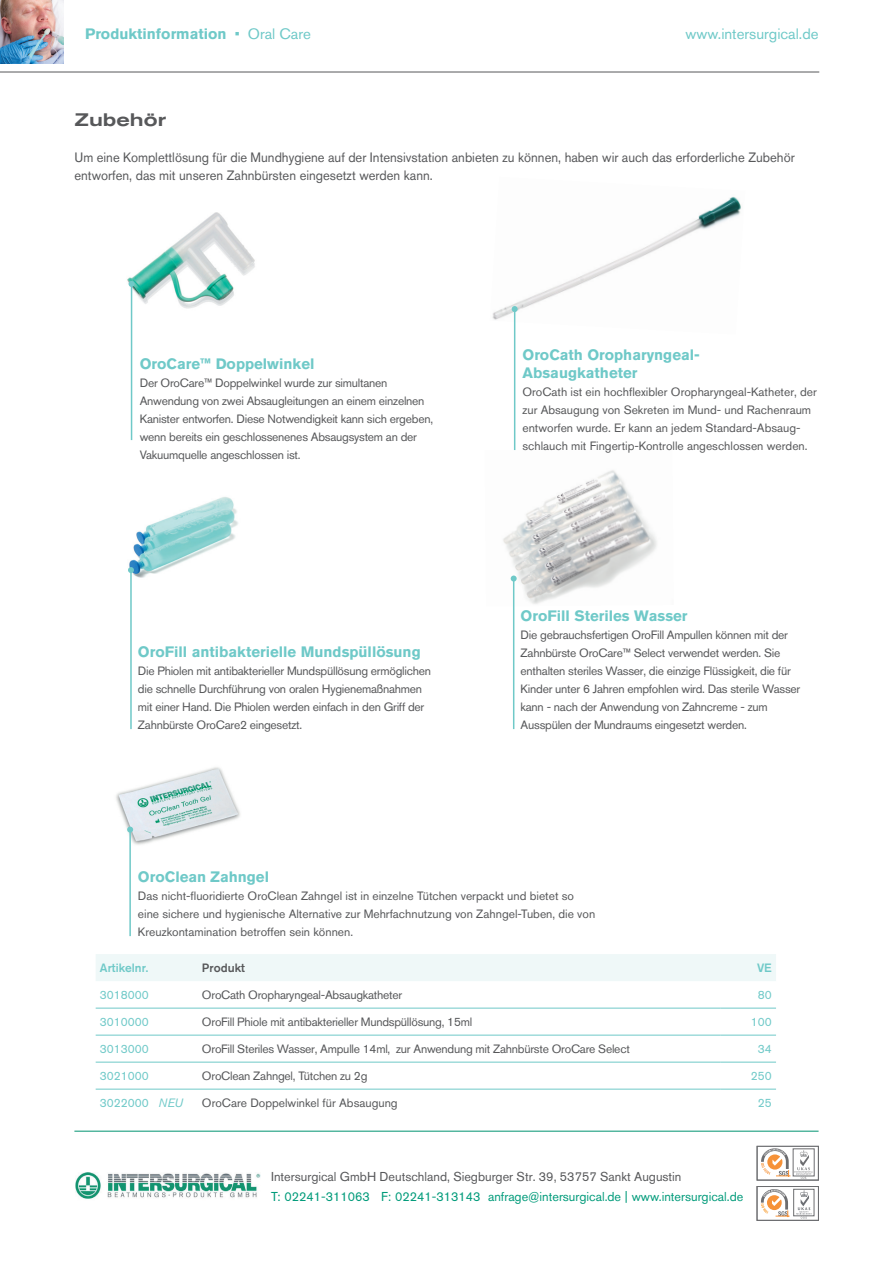
<style>
.page{position:relative;width:893px;height:1263px;background:#fff}
.page>*{position:absolute;margin:0;border:0;box-sizing:border-box;transform-origin:0 0}
.t1{font:500 expanded 18px "Akzidenz Grotesk BQ";color:#57585a}
.t2{font:700 15px/18px "Akzidenz Grotesk BQ";color:#6fc9c8}
.t3{font:15px "Akzidenz Grotesk BQ";color:#6fc9c8}
.t4{font:13.5px/18px "Akzidenz Grotesk BQ";color:#57585a;scale:.96 1}
.t5{font:12.75px "Akzidenz Grotesk BQ";color:#009b7a}
.t6{font:12.75px "Akzidenz Grotesk BQ";color:#57585a}
.t7{font:12px/18px "Akzidenz Grotesk BQ";letter-spacing:-.02em;color:#57585a}
.t8{font:12px/18px "Akzidenz Grotesk BQ";color:#57585a}
.t9{font:12px "Akzidenz Grotesk BQ";color:#6fc9c8}
.t10{font:500 12px "Akzidenz Grotesk BQ";color:#6fc9c8}
.t11{font:500 12px "Akzidenz Grotesk BQ";color:#57585a}
.s1{font-weight:400}
.s2{font-style:italic}
</style>
<div class="page">
<svg style="left:761px;top:1148px;width:54px;height:30px"></svg>
<div style="left:757px;top:1146px;width:62px;height:34px;border:1px solid #6c6d70"></div>
<hr style="left:74px;top:1131px;width:745px;height:1px;background:#009370">
<svg style="left:787px;top:1188px;width:28px;height:30px"></svg>
<div style="left:794px;top:1189px;width:20px;height:27px;border:1px solid #6c6d70"></div>
<svg style="left:796px;top:1190px;width:16px;height:28px"></svg>
<svg style="left:761px;top:1188px;width:29px;height:29px"></svg>
<div style="left:757px;top:1186px;width:62px;height:34px;border:1px solid #6c6d70"></div>
<hr style="left:0;top:72px;width:819px;height:1px;background:#57585a">
<img style="left:0;top:0;width:64px;height:63px">
<img style="left:129px;top:497px;width:109px;height:81px">
<img style="left:503px;top:449px;width:154px;height:157px">
<img style="left:492px;top:196px;width:249px;height:138px">
<img style="left:116px;top:767px;width:124px;height:78px">
<div style="left:96px;top:954px;width:680px;height:27px;background:#eff8f8"></div>
<hr style="left:96px;top:1008px;width:106px;height:1px;background:#6fc9c8">
<hr style="left:202px;top:1008px;width:519px;height:1px;background:#6fc9c8">
<hr style="left:721px;top:1008px;width:55px;height:1px;background:#6fc9c8">
<hr style="left:96px;top:1035px;width:106px;height:1px;background:#6fc9c8">
<hr style="left:202px;top:1035px;width:519px;height:1px;background:#6fc9c8">
<hr style="left:721px;top:1035px;width:55px;height:1px;background:#6fc9c8">
<hr style="left:96px;top:1062px;width:106px;height:1px;background:#6fc9c8">
<hr style="left:202px;top:1062px;width:519px;height:1px;background:#6fc9c8">
<hr style="left:721px;top:1062px;width:55px;height:1px;background:#6fc9c8">
<hr style="left:96px;top:1089px;width:106px;height:1px;background:#6fc9c8">
<hr style="left:202px;top:1089px;width:519px;height:1px;background:#6fc9c8">
<hr style="left:721px;top:1089px;width:55px;height:1px;background:#6fc9c8">
<hr style="left:514px;top:309px;width:1px;height:141px;background:#6fc9c8">
<svg style="left:512px;top:306px;width:6px;height:6px"></svg>
<hr style="left:513px;top:578px;width:1px;height:151px;background:#6fc9c8">
<svg style="left:511px;top:575px;width:6px;height:6px"></svg>
<hr style="left:129px;top:829px;width:2px;height:107px;background:#6fc9c8">
<svg style="left:127px;top:826px;width:6px;height:6px"></svg>
<hr style="left:130px;top:570px;width:2px;height:159px;background:#6fc9c8">
<svg style="left:128px;top:567px;width:6px;height:6px"></svg>
<img style="left:127px;top:212px;width:128px;height:124px">
<hr style="left:131px;top:284px;width:1px;height:156px;background:#6fc9c8">
<svg style="left:129px;top:281px;width:6px;height:6px"></svg>
<img style="left:76px;top:1172px;width:184px;height:27px">
<p class="t2" style="left:85px;top:25px;width:227px">Produktinformation <span class="s1">• Oral Care</span></p>
<p class="t3" style="left:686px;top:25px;width:134px">www.intersurgical.de</p>
<h1 class="t1" style="left:74px;top:109px;width:93px">Zubehör</h1>
<p class="t4" style="left:74px;top:148px;width:752px">Um eine Komplettlösung für die Mundhygiene auf der Intensivstation anbieten zu können, haben wir auch das erforderliche Zubehör entworfen, das mit unseren Zahnbürsten eingesetzt werden kann.</p>
<p class="t2" style="left:140px;top:355px;width:176px">OroCare™ Doppelwinkel</p>
<p class="t7" style="left:140px;top:374px;width:295px">Der OroCare™ Doppelwinkel wurde zur simultanen Anwendung von zwei Absaugleitungen an einem einzelnen Kanister entworfen. Diese Notwendigkeit kann sich ergeben, wenn bereits ein geschlossenenes Absaugsystem an der Vakuumquelle angeschlossen ist.</p>
<p class="t2" style="left:138px;top:643px;width:284px">OroFill antibakterielle Mundspüllösung</p>
<p class="t7" style="left:138px;top:662px;width:295px">Die Phiolen mit antibakterieller Mundspüllösung ermöglichen die schnelle Durchführung von oralen Hygienemaßnahmen mit einer Hand. Die Phiolen werden einfach in den Griff der Zahnbürste OroCare2 eingesetzt.</p>
<p class="t2" style="left:522px;top:346px;width:179px">OroCath Oropharyngeal-<br>Absaugkatheter</p>
<p class="t8" style="left:522px;top:383px;width:296px">OroCath ist ein hochflexibler Oropharyngeal-Katheter, der zur Absaugung von Sekreten im Mund- und Rachenraum entworfen wurde. Er kann an jedem Standard-Absaug&shy;schlauch mit Fingertip-Kontrolle angeschlossen werden.</p>
<p class="t2" style="left:521px;top:607px;width:168px">OroFill Steriles Wasser</p>
<p class="t7" style="left:521px;top:626px;width:281px">Die gebrauchsfertigen OroFill Ampullen können mit der Zahnbürste OroCare™ Select verwendet werden. Sie enthalten steriles Wasser, die einzige Flüssigkeit, die für Kinder unter 6 Jahren empfohlen wird. Das sterile Wasser kann - nach der Anwendung von Zahncreme - zum Ausspülen der Mundraums eingesetzt werden.</p>
<p class="t2" style="left:138px;top:868px;width:133px">OroClean Zahngel</p>
<p class="t8" style="left:138px;top:887px;width:459px">Das nicht-fluoridierte OroClean Zahngel ist in einzelne Tütchen verpackt und bietet so eine sichere und hygienische Alternative zur Mehrfachnutzung von Zahngel-Tuben, die von<br>Kreuzkontamination betroffen sein können.</p>
<p class="t10" style="left:100px;top:960px;width:50px">Artikelnr.</p>
<p class="t11" style="left:202px;top:960px;width:44px">Produkt</p>
<p class="t10" style="left:757px;top:960px;width:16px">VE</p>
<p class="t9" style="left:100px;top:988px;width:50px">3018000</p>
<p class="t7" style="left:202px;top:986px;width:202px">OroCath Oropharyngeal-Absaugkatheter</p>
<p class="t9" style="left:758px;top:988px;width:15px">80</p>
<p class="t9" style="left:100px;top:1015px;width:50px">3010000</p>
<p class="t7" style="left:202px;top:1013px;width:272px">OroFill Phiole mit antibakterieller Mundspüllösung, 15ml</p>
<p class="t9" style="left:751px;top:1015px;width:22px">100</p>
<p class="t9" style="left:100px;top:1042px;width:50px">3013000</p>
<p class="t7" style="left:202px;top:1040px;width:429px">OroFill Steriles Wasser, Ampulle 14ml, zur Anwendung mit Zahnbürste OroCare Select</p>
<p class="t9" style="left:758px;top:1042px;width:15px">34</p>
<p class="t9" style="left:100px;top:1069px;width:50px">3021000</p>
<p class="t7" style="left:202px;top:1067px;width:167px">OroClean Zahngel, Tütchen zu 2g</p>
<p class="t9" style="left:751px;top:1069px;width:22px">250</p>
<p class="t9" style="left:100px;top:1096px;width:85px">3022000 <span class="s2">neU</span></p>
<p class="t8" style="left:202px;top:1094px;width:197px">OroCare Doppelwinkel für Absaugung</p>
<p class="t9" style="left:758px;top:1096px;width:15px">25</p>
<p class="t6" style="left:271px;top:1169px;width:412px">Intersurgical GmbH Deutschland, Siegburger Str. 39, 53757 Sankt Augustin</p>
<p class="t5" style="left:271px;top:1188px;width:474px">T: 02241-311063 F: 02241-313143 anfrage@intersurgical.de | www.intersurgical.de</p>
</div>
